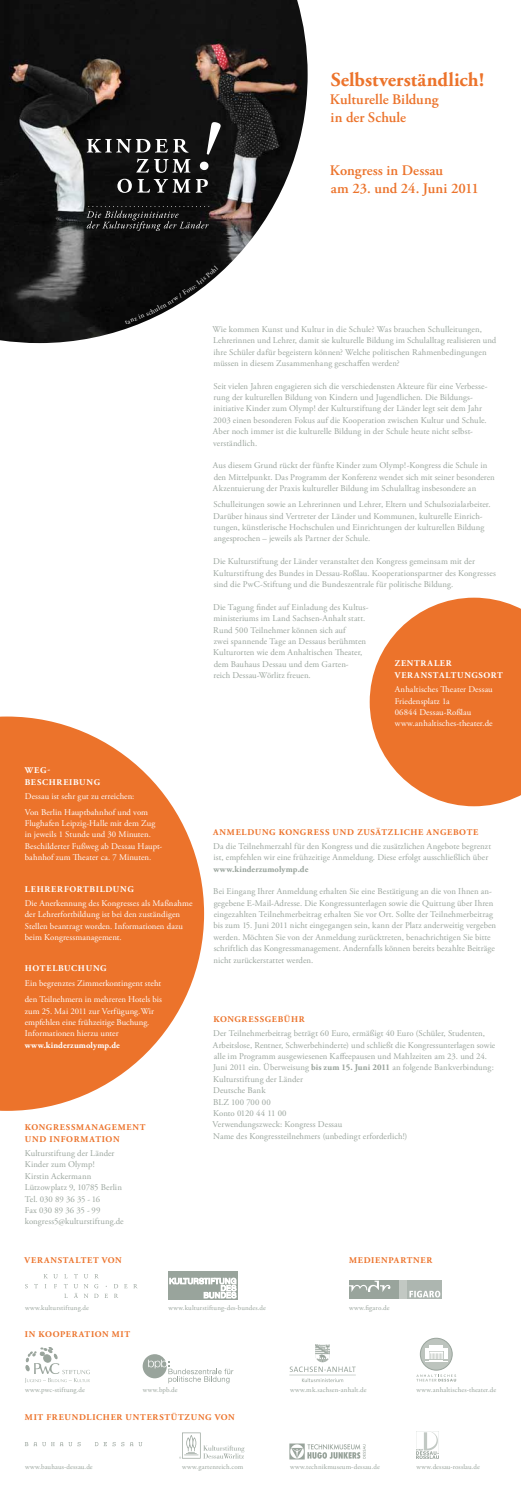
<style>
.page{position:relative;width:521px;height:1489px;background:#fff}
.page>*{position:absolute;margin:0;border:0;box-sizing:border-box;transform-origin:0 0}
.t1{font:700 19.78px "Adobe Garamond Pro";color:#ec732b}
.t2{font:600 14.61px/17.7px "Adobe Garamond Pro";letter-spacing:.005em;color:#ec732b}
.t3{font:8.75px/11.4px "Adobe Garamond Pro";letter-spacing:.01em;color:#99a49c}
.t4{font:8.75px/11.4px "Adobe Garamond Pro";letter-spacing:.005em;color:#fff}
.t5{font:700 8.75px/12.2px "Adobe Garamond Pro";letter-spacing:.09em;color:#ec732b}
.t6{font:700 8.75px/12.2px "Adobe Garamond Pro";letter-spacing:.08em;color:#fff}
.t7{font:700 8.75px "Adobe Garamond Pro";letter-spacing:.04em;color:#99a49c}
.t8{font:7px "Adobe Garamond Pro";letter-spacing:.02em;color:#99a49c}
.s1{font-weight:700}
</style>
<div class="page">
<img style="left:0;top:0;width:308px;height:343px">
<svg style="left:0;top:716px;width:204px;height:394px;fill:#ec732b"></svg>
<svg style="left:370px;top:597px;width:151px;height:209px;fill:#ec732b"></svg>
<svg style="left:87px;top:206px;width:122px;height:25px;background:#252525"></svg>
<svg style="left:207px;top:122px;width:14px;height:33px"></svg>
<svg style="left:199px;top:161px;width:10px;height:10px"></svg>
<svg style="left:117px;top:179px;width:73px;height:14px"></svg>
<svg style="left:87px;top:139px;width:103px;height:34px;background:#404040"></svg>
<svg style="left:196px;top:179px;width:12px;height:14px"></svg>
<svg style="left:143px;top:1354px;width:90px;height:29px"></svg>
<svg style="left:25px;top:1347px;width:65px;height:35px"></svg>
<svg style="left:420px;top:1338px;width:32px;height:31px"></svg>
<div style="left:420px;top:1337px;width:33px;height:33px;border:1px solid #99a49c;border-radius:50%"></div>
<hr style="left:425px;top:1348px;width:22px;height:2px;background:#fff">
<hr style="left:429px;top:1344px;width:14px;height:3px;background:#fff">
<svg style="left:425px;top:1351px;width:22px;height:11px"></svg>
<svg style="left:416px;top:1374px;width:40px;height:7px"></svg>
<img style="left:289px;top:1344px;width:67px;height:38px">
<svg style="left:25px;top:1442px;width:47px;height:3px"></svg>
<svg style="left:113px;top:1442px;width:11px;height:3px"></svg>
<svg style="left:130px;top:1442px;width:12px;height:3px"></svg>
<svg style="left:179px;top:1432px;width:65px;height:26px"></svg>
<img style="left:289px;top:1443px;width:77px;height:17px">
<img style="left:416px;top:1431px;width:23px;height:27px">
<svg style="left:64px;top:1274px;width:4px;height:23px"></svg>
<svg style="left:94px;top:1274px;width:5px;height:23px"></svg>
<svg style="left:74px;top:1274px;width:4px;height:23px"></svg>
<svg style="left:84px;top:1274px;width:4px;height:23px"></svg>
<svg style="left:44px;top:1274px;width:14px;height:14px"></svg>
<svg style="left:124px;top:1284px;width:13px;height:4px"></svg>
<svg style="left:114px;top:1284px;width:4px;height:13px"></svg>
<div style="left:168px;top:1270px;width:70px;height:29px;background:#99a49c"></div>
<svg style="left:170px;top:1277px;width:66px;height:20px"></svg>
<div style="left:349px;top:1280px;width:49px;height:19px;background:#99a49c"></div>
<div style="left:407px;top:1280px;width:35px;height:19px;background:#adb6b0"></div>
<div style="left:399px;top:1280px;width:8px;height:19px;background:#c2c8c3"></div>
<svg style="left:349px;top:1280px;width:41px;height:11px"></svg>
<svg style="left:409px;top:1290px;width:31px;height:7px"></svg>
<svg style="left:125px;top:265px;width:93px;height:59px"></svg>
<h1 class="t1" style="left:331px;top:68px;width:155px">SELBSTVERSTÄNDLICH!</h1>
<h2 class="t2" style="left:330px;top:91px;width:110px">Kulturelle Bildung in der Schule</h2>
<h2 class="t2" style="left:330px;top:161px;width:150px">Kongress in Dessau<br>am 23. und 24. Juni 2011</h2>
<p class="t6" style="left:25px;top:764px;width:77px">WEG-<br>BESCHREIBUNG</p>
<p class="t4" style="left:25px;top:789px;width:125px;line-height:15.1px">Dessau ist sehr gut zu erreichen:<br>Von Berlin Hauptbahnhof und vom</p>
<p class="t4" style="left:25px;top:817px;width:139px">Flughafen Leipzig-Halle mit dem Zug in jeweils 1 Stunde und 30 Minuten.<br>Beschilderter Fußweg ab Dessau Haupt&shy;bahnhof zum Theater ca. 7 Minuten.</p>
<p class="t6" style="left:25px;top:882px;width:110px">LEHRERFORTBILDUNG</p>
<p class="t4" style="left:25px;top:897px;width:169px">Die Anerkennung des Kongresses als Maßnahme der Lehrerfortbildung ist bei den zuständigen Stellen beantragt worden. Informationen dazu beim Kongressmanagement.</p>
<p class="t6" style="left:25px;top:962px;width:83px">HOTELBUCHUNG</p>
<p class="t4" style="left:25px;top:974px;width:139px;line-height:16.6px">Ein begrenztes Zimmerkontingent steht den Teilnehmern in mehreren Hotels bis</p>
<p class="t4" style="left:25px;top:1005px;width:131px">zum 25. Mai 2011 zur Verfügung. Wir empfehlen eine frühzeitige Buchung.<br>Informationen hierzu unter</p>
<p class="t6" style="left:25px;top:1038px;width:96px">WWW.KINDERZUMOLYMP.DE</p>
<p class="t5" style="left:25px;top:1120px;width:122px">KONGRESSMANAGEMENT<br>UND INFORMATION</p>
<p class="t3" style="left:25px;top:1147px;width:100px">Kulturstiftung der Länder<br>Kinder zum Olymp!<br>Kirstin Ackermann<br>Lützowplatz 9, 10785 Berlin<br>Tel. 030 89 36 35 - 16<br>Fax 030 89 36 35 - 99 kongress5@kulturstiftung.de</p>
<p class="t5" style="left:24px;top:1254px;width:99px">VERANSTALTET VON</p>
<p class="t3" style="left:213px;top:323px;width:285px">Wie kommen Kunst und Kultur in die Schule? Was brauchen Schulleitungen, Lehrerinnen und Lehrer, damit sie kulturelle Bildung im Schulalltag realisieren und ihre Schüler dafür begeistern können? Welche politischen Rahmenbedingungen müssen in diesem Zusammenhang geschaffen werden?</p>
<p class="t3" style="left:213px;top:380px;width:276px">Seit vielen Jahren engagieren sich die verschiedensten Akteure für eine Verbesse&shy;rung der kulturellen Bildung von Kindern und Jugendlichen. Die Bildungs&shy;initiative Kinder zum Olymp! der Kulturstiftung der Länder legt seit dem Jahr 2003 einen besonderen Fokus auf die Kooperation zwischen Kultur und Schule.<br>Aber noch immer ist die kulturelle Bildung in der Schule heute nicht selbst&shy;verständlich.</p>
<p class="t3" style="left:213px;top:460px;width:283px">Aus diesem Grund rückt der fünfte Kinder zum Olymp!-Kongress die Schule in den Mittelpunkt. Das Programm der Konferenz wendet sich mit seiner besonderen<br>Akzentuierung der Praxis kultureller Bildung im Schulalltag insbesondere an</p>
<p class="t3" style="left:213px;top:499px;width:279px">Schulleitungen sowie an Lehrerinnen und Lehrer, Eltern und Schulsozialarbeiter.<br>Darüber hinaus sind Vertreter der Länder und Kommunen, kulturelle Einrich&shy;tungen, künstlerische Hochschulen und Einrichtungen der kulturellen Bildung angesprochen – jeweils als Partner der Schule.</p>
<p class="t3" style="left:213px;top:556px;width:284px">Die Kulturstiftung der Länder veranstaltet den Kongress gemeinsam mit der<br>Kulturstiftung des Bundes in Dessau-Roßlau. Kooperationspartner des Kongresses sind die PwC-Stiftung und die Bundeszentrale für politische Bildung.</p>
<p class="t3" style="left:213px;top:601px;width:156px">Die Tagung findet auf Einladung des Kultus&shy;ministeriums im Land Sachsen-Anhalt statt.<br>Rund 500 Teilnehmer können sich auf<br>zwei spannende Tage an Dessaus berühmten Kulturorten wie dem Anhaltischen Theater, dem Bauhaus Dessau und dem Garten-<br>reich Dessau-Wörlitz freuen.</p>
<p class="t6" style="left:395px;top:657px;width:110px">ZENTRALER<br>VERANSTALTUNGSORT</p>
<p class="t4" style="left:395px;top:684px;width:99px">Anhaltisches Theater Dessau<br>Friedensplatz 1a<br>06844 Dessau-Roßlau www.anhaltisches-theater.de</p>
<p class="t5" style="left:213px;top:826px;width:267px">ANMELDUNG KONGRESS UND ZUSÄTZLICHE ANGEBOTE</p>
<p class="t3" style="left:213px;top:840px;width:279px">Da die Teilnehmerzahl für den Kongress und die zusätzlichen Angebote begrenzt ist, empfehlen wir eine frühzeitige Anmeldung. Diese erfolgt ausschließlich über</p>
<p class="t7" style="left:213px;top:863px;width:96px">WWW.KINDERZUMOLYMP.DE</p>
<p class="t3" style="left:213px;top:886px;width:284px">Bei Eingang Ihrer Anmeldung erhalten Sie eine Bestätigung an die von Ihnen an&shy;gegebene E-Mail-Adresse. Die Kongressunterlagen sowie die Quittung über Ihren eingezahlten Teilnehmerbeitrag erhalten Sie vor Ort. Sollte der Teilnehmerbeitrag bis zum 15. Juni 2011 nicht eingegangen sein, kann der Platz anderweitig vergeben werden. Möchten Sie von der Anmeldung zurücktreten, benachrichtigen Sie bitte schriftlich das Kongressmanagement. Andernfalls können bereits bezahlte Beiträge nicht zurückerstattet werden.</p>
<p class="t5" style="left:213px;top:1013px;width:93px">KONGRESS GEBÜHR</p>
<p class="t3" style="left:213px;top:1028px;width:284px">Der Teilnehmerbeitrag beträgt 60 Euro, ermäßigt 40 Euro (Schüler, Studenten, Arbeitslose, Rentner, Schwerbehinderte) und schließt die Kongressunterlagen sowie alle im Programm ausgewiesenen Kaffeepausen und Mahlzeiten am 23. und 24.<br>Juni 2011 ein. Überweisung <span class="s1">BIS ZUM 15. JUNI 2011</span> an folgende Bankverbindung:<br>Kulturstiftung der Länder<br>Deutsche Bank<br>BLZ 100 700 00<br>Konto 0120 44 11 00<br>Verwendungszweck: Kongress Dessau<br>Name des Kongressteilnehmers (unbedingt erforderlich!)</p>
<p class="t5" style="left:349px;top:1254px;width:85px">MEDIENPARTNER</p>
<p class="t8" style="left:25px;top:1303px;width:65px">www.kulturstiftung.de</p>
<p class="t8" style="left:168px;top:1303px;width:99px">www.kulturstiftung-des-bundes.de</p>
<p class="t8" style="left:349px;top:1303px;width:42px">www.figaro.de</p>
<p class="t5" style="left:25px;top:1328px;width:107px">IN KOOPERATION MIT</p>
<p class="t8" style="left:25px;top:1385px;width:61px">www.pwc-stiftung.de</p>
<p class="t8" style="left:143px;top:1385px;width:36px">www.bpb.de</p>
<p class="t8" style="left:290px;top:1385px;width:78px">www.mk.sachsen-anhalt.de</p>
<p class="t8" style="left:416px;top:1385px;width:81px">www.anhaltisches-theater.de</p>
<p class="t5" style="left:25px;top:1411px;width:211px">MIT FREUNDLICHER UNTERSTÜTZUNG VON</p>
<p class="t8" style="left:25px;top:1462px;width:69px">www.bauhaus-dessau.de</p>
<p class="t8" style="left:182px;top:1462px;width:63px">www.gartenreich.com</p>
<p class="t8" style="left:290px;top:1462px;width:91px">www.technikmuseum-dessau.de</p>
<p class="t8" style="left:416px;top:1462px;width:65px">www.dessau-rosslau.de</p>
</div>
